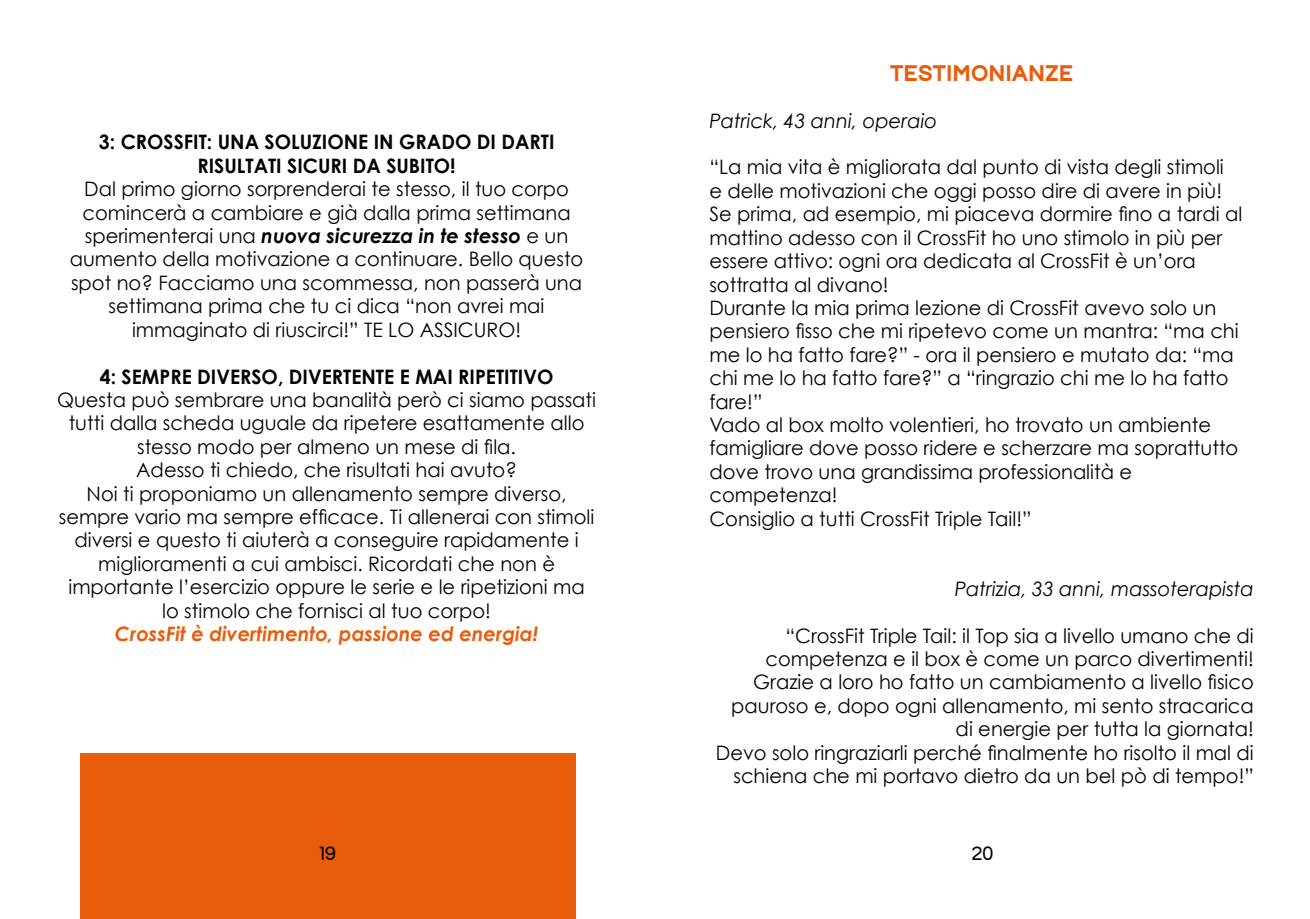
<style>
.page{position:relative;width:1310px;height:919px;background:#fff}
.page>*{position:absolute;margin:0;border:0;box-sizing:border-box;transform-origin:0 0}
.t1{font:700 21.45px "Breymont";color:#e95c0c}
.t2{font:19.95px/23.4px "Century Gothic";color:#020304;text-align:center}
.t3{font:700 19.95px/23.4px "Century Gothic";color:#020304;text-align:center}
.t4{font:italic 19.95px "Century Gothic";color:#020304}
.t5{font:italic 700 19.95px "Century Gothic";color:#e85d0d}
.t6{font:300 18px "Breymont";color:#000}
.s1{font-weight:700;font-style:italic}
</style>
<div class="page">
<div style="left:81px;top:753px;width:495px;height:165px;background:#e95c0c"></div>
<p class="t3" style="left:99px;top:130px;width:457px">3: CROSSFIT: UNA SOLUZIONE IN GRADO DI DARTI<br>RISULTATI SICURI DA SUBITO!</p>
<p class="t2" style="left:70px;top:177px;width:515px">Dal primo giorno sorprenderai te stesso, il tuo corpo comincerà a cambiare e già dalla prima settimana sperimenterai una <span class="s1">nuova sicurezza in te stesso</span> e un aumento della motivazione a continuare. Bello questo spot no? Facciamo una scommessa, non passerà una settimana prima che tu ci dica “non avrei mai immaginato di riuscirci!” TE LO ASSICURO!</p>
<p class="t3" style="left:100px;top:364px;width:455px">4: SEMPRE DIVERSO, DIVERTENTE E MAI RIPETITIVO</p>
<p class="t2" style="left:57px;top:387px;width:540px">Questa può sembrare una banalità però ci siamo passati tutti dalla scheda uguale da ripetere esattamente allo stesso modo per almeno un mese di fila.<br>Adesso ti chiedo, che risultati hai avuto?<br>Noi ti proponiamo un allenamento sempre diverso, sempre vario ma sempre efficace. Ti allenerai con stimoli diversi e questo ti aiuterà a conseguire rapidamente i miglioramenti a cui ambisci. Ricordati che non è importante l’esercizio oppure le serie e le ripetizioni ma<br>lo stimolo che fornisci al tuo corpo!</p>
<p class="t5" style="left:115px;top:620px;width:425px">CrossFit è divertimento, passione ed energia!</p>
<p class="t6" style="left:319px;top:842px;width:19px">19</p>
<p class="t1" style="left:890px;top:59px;width:184px">TESTIMONIANZE</p>
<p class="t4" style="left:709px;top:108px;width:229px">Patrick, 43 anni, operaio</p>
<p class="t2" style="left:709px;top:155px;width:534px;text-align:left">“La mia vita è migliorata dal punto di vista degli stimoli<br>e delle motivazioni che oggi posso dire di avere in più!<br>Se prima, ad esempio, mi piaceva dormire fino a tardi al mattino adesso con il CrossFit ho uno stimolo in più per essere attivo: ogni ora dedicata al CrossFit è un’ora sottratta al divano!<br>Durante la mia prima lezione di CrossFit avevo solo un pensiero fisso che mi ripetevo come un mantra: “ma chi me lo ha fatto fare?” - ora il pensiero e mutato da: “ma chi me lo ha fatto fare?” a “ringrazio chi me lo ha fatto fare!”<br>Vado al box molto volentieri, ho trovato un ambiente famigliare dove posso ridere e scherzare ma soprattutto dove trovo una grandissima professionalità e competenza!<br>Consiglio a tutti CrossFit Triple Tail!”</p>
<p class="t4" style="left:954px;top:576px;width:301px">Patrizia, 33 anni, massoterapista</p>
<p class="t2" style="left:716px;top:623px;width:539px;text-align:right">“CrossFit Triple Tail: il Top sia a livello umano che di competenza e il box è come un parco divertimenti!<br>Grazie a loro ho fatto un cambiamento a livello fisico pauroso e, dopo ogni allenamento, mi sento stracarica di energie per tutta la giornata!<br>Devo solo ringraziarli perché finalmente ho risolto il mal di schiena che mi portavo dietro da un bel pò di tempo!”</p>
<p class="t6" style="left:971px;top:842px;width:23px">20</p>
</div>
